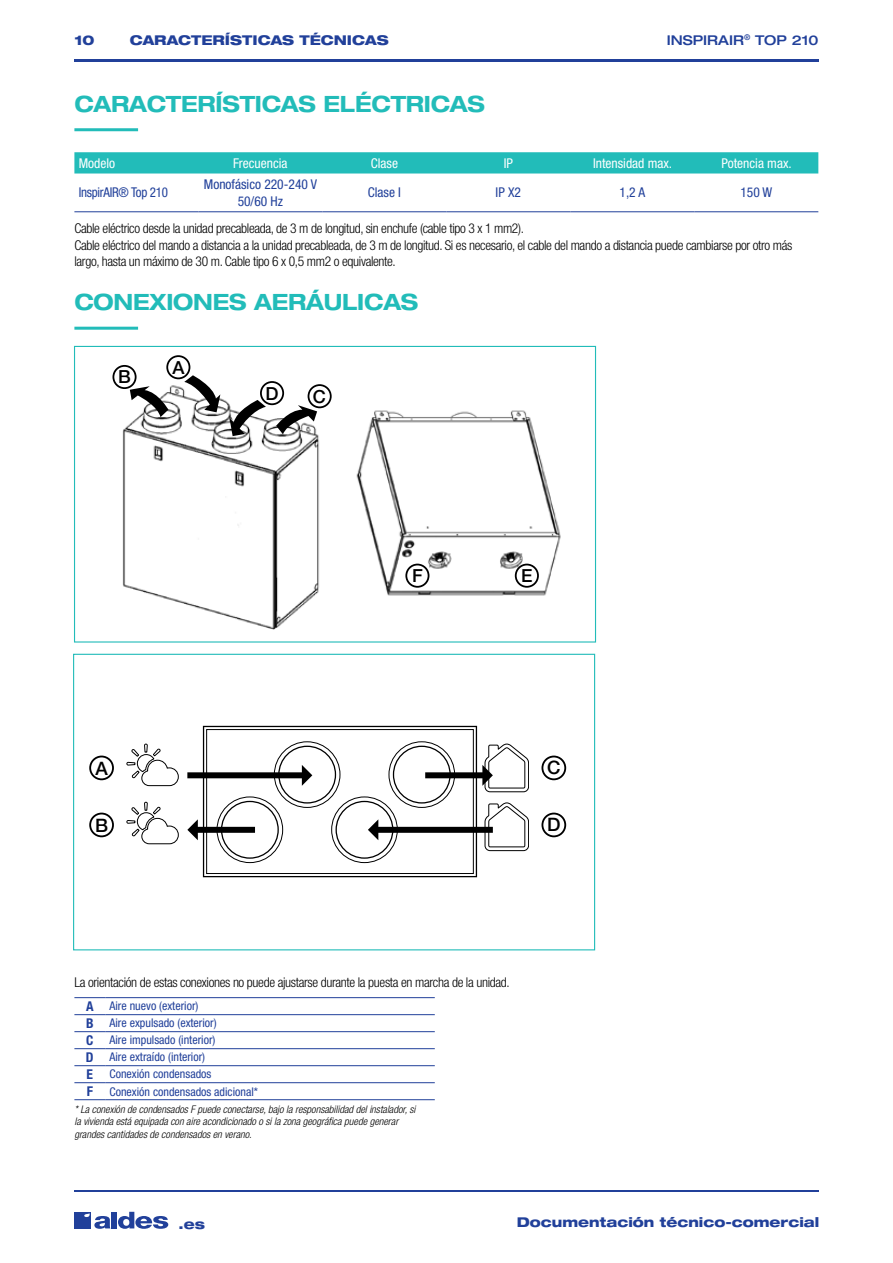
<style>
.page{position:relative;width:893px;height:1263px;background:#fff}
.page>*{position:absolute;margin:0;border:0;box-sizing:border-box;transform-origin:0 0}
.t1{font:700 expanded 22.5px "Helvetica Neue LT Std";letter-spacing:-.01em;color:#22bcb9;scale:.95 1}
.t2{font:500 18.45px "Helvetica Neue LT Std";color:#000}
.t3{font:500 18px "Helvetica Neue LT Std";color:#000}
.t4{font:300 condensed 13.5px/16.5px "Helvetica Neue LT Std";letter-spacing:-.025em;color:#000}
.t5{font:800 expanded 13.5px "Helvetica Neue LT Std";color:#21409a}
.t6{font:condensed 13.5px "Helvetica Neue LT Std";color:#fff}
.t7{font:condensed 13.5px/16.2px "Helvetica Neue LT Std";color:#21409a;text-align:center}
.t8{font:condensed 13.5px "Helvetica Neue LT Std";letter-spacing:-.02em;color:#21409a;scale:.96 1}
.t9{font:500 expanded 13.5px "Helvetica Neue LT Std";color:#21409a}
.t10{font:condensed 12px/17px "Helvetica Neue LT Std";color:#21409a}
.t11{font:italic 300 condensed 10.5px/12.6px "Helvetica Neue LT Std";color:#000}
.s1{font-weight:700;font-size:13.5px}
</style>
<div class="page">
<hr style="left:74px;top:1191px;width:745px;height:1px;background:#21409a">
<div style="left:74px;top:1212px;width:17px;height:16px;background:#21409a"></div>
<div style="left:112px;top:1212px;width:5px;height:16px;background:#21409a"></div>
<svg style="left:118px;top:1212px;width:50px;height:17px"></svg>
<svg style="left:84px;top:1213px;width:26px;height:16px"></svg>
<hr style="left:74px;top:60px;width:745px;height:2px;background:#21409a">
<div style="left:89px;top:755px;width:25px;height:25px;border:2px solid #000;border-radius:50%"></div>
<div style="left:541px;top:755px;width:25px;height:25px;border:2px solid #000;border-radius:50%"></div>
<div style="left:89px;top:813px;width:25px;height:24px;border:2px solid #000;border-radius:50%"></div>
<div style="left:203px;top:726px;width:274px;height:151px;background:#fff;border:1px solid #000"></div>
<div style="left:206px;top:729px;width:268px;height:145px;background:#fff;border:1px solid #000"></div>
<svg style="left:274px;top:742px;width:66px;height:65px"></svg>
<div style="left:274px;top:741px;width:66px;height:67px;border:1px solid #000;border-radius:50%"></div>
<div style="left:279px;top:746px;width:56px;height:57px;background:#fff;border-radius:50%"></div>
<div style="left:278px;top:746px;width:58px;height:57px;border:1px solid #000;border-radius:50%"></div>
<svg style="left:217px;top:797px;width:66px;height:65px"></svg>
<div style="left:217px;top:797px;width:66px;height:66px;border:1px solid #000;border-radius:50%"></div>
<div style="left:222px;top:801px;width:56px;height:57px;background:#fff;border-radius:50%"></div>
<div style="left:221px;top:801px;width:58px;height:58px;border:1px solid #000;border-radius:50%"></div>
<svg style="left:332px;top:797px;width:65px;height:65px"></svg>
<div style="left:336px;top:801px;width:57px;height:57px;background:#fff;border-radius:50%"></div>
<div style="left:336px;top:801px;width:57px;height:58px;border:1px solid #000;border-radius:50%"></div>
<svg style="left:187px;top:819px;width:68px;height:21px"></svg>
<svg style="left:187px;top:765px;width:125px;height:21px"></svg>
<svg style="left:368px;top:743px;width:161px;height:108px"></svg>
<svg style="left:127px;top:743px;width:52px;height:101px"></svg>
<div style="left:541px;top:813px;width:25px;height:24px;border:2px solid #000;border-radius:50%"></div>
<div style="left:73px;top:654px;width:522px;height:296px;border:1px solid #22bcb9"></div>
<div style="left:74px;top:346px;width:522px;height:296px;border:1px solid #22bcb9"></div>
<img style="left:356px;top:410px;width:205px;height:186px">
<img style="left:115px;top:381px;width:211px;height:248px">
<svg style="left:276px;top:405px;width:41px;height:29px"></svg>
<svg style="left:229px;top:400px;width:37px;height:36px"></svg>
<svg style="left:130px;top:386px;width:38px;height:31px"></svg>
<svg style="left:184px;top:375px;width:36px;height:37px"></svg>
<div style="left:167px;top:356px;width:22px;height:22px;background:#fff;border-radius:50%"></div>
<div style="left:166px;top:355px;width:24px;height:24px;border:2px solid #000;border-radius:50%"></div>
<div style="left:112px;top:365px;width:25px;height:24px;border:2px solid #000;border-radius:50%"></div>
<div style="left:308px;top:384px;width:24px;height:24px;border:2px solid #000;border-radius:50%"></div>
<div style="left:260px;top:381px;width:24px;height:24px;border:2px solid #000;border-radius:50%"></div>
<div style="left:515px;top:564px;width:24px;height:24px;border:2px solid #000;border-radius:50%"></div>
<div style="left:405px;top:564px;width:24px;height:24px;border:2px solid #000;border-radius:50%"></div>
<hr style="left:74px;top:128px;width:64px;height:3px;background:#22bcb9">
<div style="left:74px;top:152px;width:744px;height:21px;background:#22bcb9"></div>
<hr style="left:74px;top:211px;width:124px;height:1px;background:#21409a">
<hr style="left:198px;top:211px;width:124px;height:1px;background:#21409a">
<hr style="left:322px;top:211px;width:124px;height:1px;background:#21409a">
<hr style="left:446px;top:211px;width:124px;height:1px;background:#21409a">
<hr style="left:570px;top:211px;width:124px;height:1px;background:#21409a">
<hr style="left:694px;top:211px;width:124px;height:1px;background:#21409a">
<hr style="left:74px;top:327px;width:64px;height:3px;background:#22bcb9">
<hr style="left:74px;top:1014px;width:31px;height:1px;background:#21409a">
<hr style="left:105px;top:1014px;width:330px;height:1px;background:#21409a">
<hr style="left:74px;top:1031px;width:31px;height:1px;background:#21409a">
<hr style="left:105px;top:1031px;width:330px;height:1px;background:#21409a">
<hr style="left:74px;top:1048px;width:31px;height:1px;background:#21409a">
<hr style="left:105px;top:1048px;width:330px;height:1px;background:#21409a">
<hr style="left:74px;top:1065px;width:31px;height:1px;background:#21409a">
<hr style="left:105px;top:1065px;width:330px;height:1px;background:#21409a">
<hr style="left:74px;top:1082px;width:31px;height:1px;background:#21409a">
<hr style="left:105px;top:1082px;width:330px;height:1px;background:#21409a">
<hr style="left:74px;top:1099px;width:31px;height:1px;background:#21409a">
<hr style="left:105px;top:1099px;width:330px;height:1px;background:#21409a">
<hr style="left:74px;top:997px;width:31px;height:1px;background:#21409a">
<hr style="left:105px;top:997px;width:330px;height:1px;background:#21409a">
<svg style="left:384px;top:425px;width:66px;height:39px"></svg>
<p class="t5" style="left:74px;top:31px;width:22px">10</p>
<p class="t5" style="left:130px;top:31px;width:260px">CARACTERÍSTICAS TÉCNICAS</p>
<p class="t9" style="left:667px;top:32px;width:153px">INSPIRAIR<sup>®</sup> TOP 210</p>
<h1 class="t1" style="left:74px;top:90px;width:434px">CARACTERÍSTICAS ELÉCTRICAS</h1>
<p class="t6" style="left:79px;top:155px;width:38px">Modelo</p>
<p class="t6" style="left:233px;top:155px;width:56px">Frecuencia</p>
<p class="t6" style="left:371px;top:155px;width:29px">Clase</p>
<p class="t6" style="left:504px;top:155px;width:11px">IP</p>
<p class="t6" style="left:593px;top:155px;width:81px">Intensidad max.</p>
<p class="t6" style="left:721px;top:155px;width:72px">Potencia max.</p>
<p class="t8" style="left:79px;top:185px;width:95px">InspirAIR® Top 210</p>
<p class="t7" style="left:204px;top:176px;width:115px">Monofásico 220-240 V<br>50/60 Hz</p>
<p class="t7" style="left:368px;top:184px;width:35px">Clase I</p>
<p class="t7" style="left:496px;top:184px;width:27px">IP X2</p>
<p class="t7" style="left:619px;top:184px;width:27px">1,2 A</p>
<p class="t7" style="left:740px;top:184px;width:33px">150 W</p>
<p class="t4" style="left:74px;top:220px;width:719px">Cable eléctrico desde la unidad precableada, de 3 m de longitud, sin enchufe (cable tipo 3 x 1 mm2).<br>Cable eléctrico del mando a distancia a la unidad precableada, de 3 m de longitud. Si es necesario, el cable del mando a distancia puede cambiarse por otro más largo, hasta un máximo de 30 m. Cable tipo 6 x 0,5 mm2 o equivalente.</p>
<h1 class="t1" style="left:74px;top:288px;width:364px">CONEXIONES AERÁULICAS</h1>
<h3 class="t3" style="left:118px;top:366px;width:14px">B</h3>
<h3 class="t3" style="left:172px;top:357px;width:14px">A</h3>
<h3 class="t3" style="left:266px;top:382px;width:15px">D</h3>
<h3 class="t3" style="left:313px;top:385px;width:15px">C</h3>
<h3 class="t3" style="left:412px;top:565px;width:12px">F</h3>
<h3 class="t3" style="left:521px;top:565px;width:13px">E</h3>
<h2 class="t2" style="left:95px;top:757px;width:14px">A</h2>
<h2 class="t2" style="left:547px;top:757px;width:15px">C</h2>
<h2 class="t2" style="left:95px;top:814px;width:15px">B</h2>
<h2 class="t2" style="left:547px;top:814px;width:15px">D</h2>
<p class="t4" style="left:74px;top:974px;width:437px">La orientación de estas conexiones no puede ajustarse durante la puesta en marcha de la unidad.</p>
<p class="t10" style="left:86px;top:998px;width:174px"><span class="s1">A</span> Aire nuevo (exterior)<br><span class="s1">B</span> Aire expulsado (exterior)<br><span class="s1">C</span> Aire impulsado (interior)<br><span class="s1">D</span> Aire extraído (interior)<br><span class="s1">E</span> Conexión condensados<br><span class="s1">F</span> Conexión condensados adicional*</p>
<p class="t11" style="left:74px;top:1103px;width:342px">* La conexión de condensados F puede conectarse, bajo la responsabilidad del instalador, si la vivienda está equipada con aire acondicionado o si la zona geográfica puede generar grandes cantidades de condensados en verano.</p>
<p class="t5" style="left:179px;top:1215px;width:28px">.es</p>
<p class="t5" style="left:517px;top:1213px;width:304px">Documentación técnico-comercial</p>
</div>
